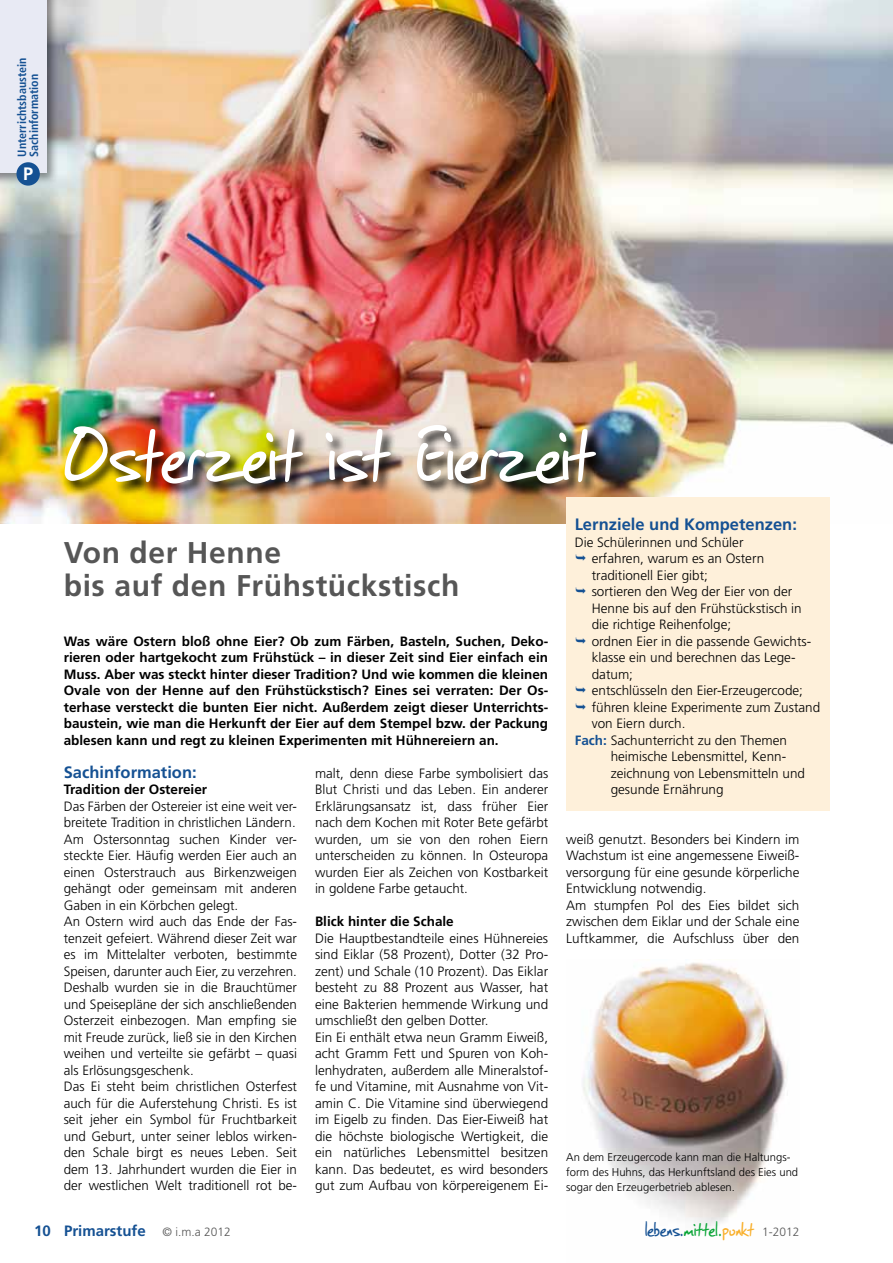
<style>
.page{position:relative;width:893px;height:1263px;background:#fff}
.page>*{position:absolute;margin:0;border:0;box-sizing:border-box;transform-origin:0 0}
.t1{font:90px "SF Grunge Sans";color:#fff}
.t2{font:700 30px/33px "Frutiger";letter-spacing:.02em;color:#565656}
.t3{font:22.5px "SF Grunge Sans";letter-spacing:.01em;color:#155193}
.t4{font:700 18px "Frutiger";color:#fff}
.t5{font:700 16.5px "Frutiger";color:#155193}
.t6{font:700 15px "Frutiger";color:#155193}
.t7{font:300 13.5px/16.5px "Frutiger";color:#000}
.t8{font:700 13.5px/16.5px "Frutiger";color:#000;text-align:justify}
.t9{font:700 condensed 12px/12px "Frutiger";color:#155193}
.t10{font:300 11.25px/15px "Frutiger";color:#000}
.s1{font-weight:700;color:#155193}
.s2{font-weight:300;font-size:12px;color:#565656}
.s3{color:#0aa537}
.s4{color:#f9af2a}
.s5{font-family:"Frutiger";font-weight:300;font-size:12px;color:#565656}
</style>
<div class="page">
<img style="left:583px;top:962px;width:205px;height:264px">
<img style="left:0;top:0;width:893px;height:523px">
<img style="left:63px;top:423px;width:546px;height:74px">
<div style="left:566px;top:497px;width:264px;height:314px;background:#fef0da"></div>
<div style="left:0;top:0;width:59px;height:186px;background:#000;opacity:.45"></div>
<div style="left:0;top:0;width:47px;height:173px;background:#e8eaf4"></div>
<div style="left:16px;top:162px;width:24px;height:24px;background:#155193;border-radius:50%"></div>
<p class="t9" style="left:16px;top:157px;width:100px;rotate:-90deg">Unterrichtsbaustein<br>Sachinformation</p>
<h3 class="t4" style="left:23px;top:163px;width:12px">P</h3>
<h1 class="t1" style="left:64px;top:396px;width:531px">Osterzeit ist Eierzeit</h1>
<p class="t5" style="left:575px;top:515px;width:224px">Lernziele und Kompetenzen:</p>
<p class="t7" style="left:575px;top:534px;width:170px">Die Schülerinnen und Schüler</p>
<p class="t7" style="left:592px;top:550px;width:174px">erfahren, warum es an Ostern</p>
<p class="t7" style="left:592px;top:567px;width:118px">traditionell Eier gibt;</p>
<p class="t7" style="left:592px;top:583px;width:202px">sortieren den Weg der Eier von der</p>
<p class="t7" style="left:592px;top:600px;width:212px">Henne bis auf den Frühstückstisch in</p>
<p class="t7" style="left:592px;top:616px;width:141px">die richtige Reihenfolge;</p>
<p class="t7" style="left:592px;top:633px;width:221px">ordnen Eier in die passende Gewichts-</p>
<p class="t7" style="left:592px;top:649px;width:204px">klasse ein und berechnen das Lege-</p>
<p class="t7" style="left:592px;top:666px;width:43px">datum;</p>
<p class="t7" style="left:592px;top:682px;width:213px">entschlüsseln den Eier-Erzeugercode;</p>
<p class="t7" style="left:592px;top:699px;width:230px">führen kleine Experimente zum Zustand</p>
<p class="t7" style="left:592px;top:715px;width:95px">von Eiern durch.</p>
<p class="t7" style="left:575px;top:732px;width:214px"><span class="s1">Fach:</span> Sachunterricht zu den Themen</p>
<p class="t7" style="left:611px;top:748px;width:177px">heimische Lebensmittel, Kenn-</p>
<p class="t7" style="left:611px;top:765px;width:196px">zeichnung von Lebensmitteln und</p>
<p class="t7" style="left:611px;top:781px;width:114px">gesunde Ernährung</p>
<p class="t7" style="left:566px;top:831px;width:235px">weiß genutzt. Besonders bei Kindern im Wachstum ist eine angemessene Eiweiß&shy;versorgung für eine gesunde körperliche Entwicklung notwendig.<br>Am stumpfen Pol des Eies bildet sich zwischen dem Eiklar und der Schale eine Luftkammer, die Aufschluss über den</p>
<h2 class="t2" style="left:64px;top:536px;width:397px">Von der Henne<br>bis auf den Frühstückstisch</h2>
<p class="t8" style="left:64px;top:633px;width:486px">Was wäre Ostern bloß ohne Eier? Ob zum Färben, Basteln, Suchen, Deko&shy;rieren oder hartgekocht zum Frühstück – in dieser Zeit sind Eier einfach ein Muss. Aber was steckt hinter dieser Tradition? Und wie kommen die kleinen Ovale von der Henne auf den Frühstückstisch? Eines sei verraten: Der Os&shy;terhase versteckt die bunten Eier nicht. Außerdem zeigt dieser Unterrichts&shy;baustein, wie man die Herkunft der Eier auf dem Stempel bzw. der Packung ablesen kann und regt zu kleinen Experimenten mit Hühnereiern an.</p>
<p class="t5" style="left:64px;top:762px;width:134px">Sachinformation:</p>
<p class="t8" style="left:64px;top:781px;width:145px">Tradition der Ostereier</p>
<p class="t7" style="left:64px;top:798px;width:235px">Das Färben der Ostereier ist eine weit ver&shy;breitete Tradition in christlichen Ländern.<br>Am Ostersonntag suchen Kinder ver&shy;steckte Eier. Häufig werden Eier auch an einen Osterstrauch aus Birkenzweigen gehängt oder gemeinsam mit anderen Gaben in ein Körbchen gelegt.<br>An Ostern wird auch das Ende der Fas&shy;tenzeit gefeiert. Während dieser Zeit war es im Mittelalter verboten, bestimmte Speisen, darunter auch Eier, zu verzehren.<br>Deshalb wurden sie in die Brauchtümer und Speisepläne der sich anschließenden Osterzeit einbezogen. Man empfing sie mit Freude zurück, ließ sie in den Kirchen weihen und verteilte sie gefärbt – quasi als Erlösungsgeschenk.<br>Das Ei steht beim christlichen Osterfest auch für die Auferstehung Christi. Es ist seit jeher ein Symbol für Fruchtbarkeit und Geburt, unter seiner leblos wirken&shy;den Schale birgt es neues Leben. Seit dem 13. Jahrhundert wurden die Eier in der westlichen Welt traditionell rot be-</p>
<p class="t7" style="left:315px;top:765px;width:235px;text-align:justify">malt, denn diese Farbe symbolisiert das Blut Christi und das Leben. Ein anderer Erklärungsansatz ist, dass früher Eier nach dem Kochen mit Roter Bete gefärbt wurden, um sie von den rohen Eiern unterscheiden zu können. In Osteuropa wurden Eier als Zeichen von Kostbarkeit in goldene Farbe getaucht.</p>
<p class="t8" style="left:315px;top:913px;width:140px">Blick hinter die Schale</p>
<p class="t7" style="left:315px;top:930px;width:235px">Die Hauptbestandteile eines Hühnereies sind Eiklar (58 Prozent), Dotter (32 Pro&shy;zent) und Schale (10 Prozent). Das Eiklar besteht zu 88 Prozent aus Wasser, hat eine Bakterien hemmende Wirkung und umschließt den gelben Dotter.<br>Ein Ei enthält etwa neun Gramm Eiweiß, acht Gramm Fett und Spuren von Koh&shy;lenhydraten, außerdem alle Mineralstof&shy;fe und Vitamine, mit Ausnahme von Vit&shy;amin C. Die Vitamine sind überwiegend im Eigelb zu finden. Das Eier-Eiweiß hat die höchste biologische Wertigkeit, die ein natürliches Lebensmittel besitzen kann. Das bedeutet, es wird besonders gut zum Aufbau von körpereigenem Ei-</p>
<p class="t10" style="left:566px;top:1149px;width:233px">An dem Erzeugercode kann man die Haltungs&shy;form des Huhns, das Herkunftsland des Eies und sogar den Erzeugerbetrieb ablesen.</p>
<p class="t6" style="left:34px;top:1222px;width:198px">10 Primarstufe <span class="s2">© i.m.a 2012</span></p>
<h3 class="t3" style="left:645px;top:1214px;width:156px">lebens.<span class="s3">mittel.</span><span class="s4">punkt</span> <span class="s5">1-2012</span></h3>
</div>
